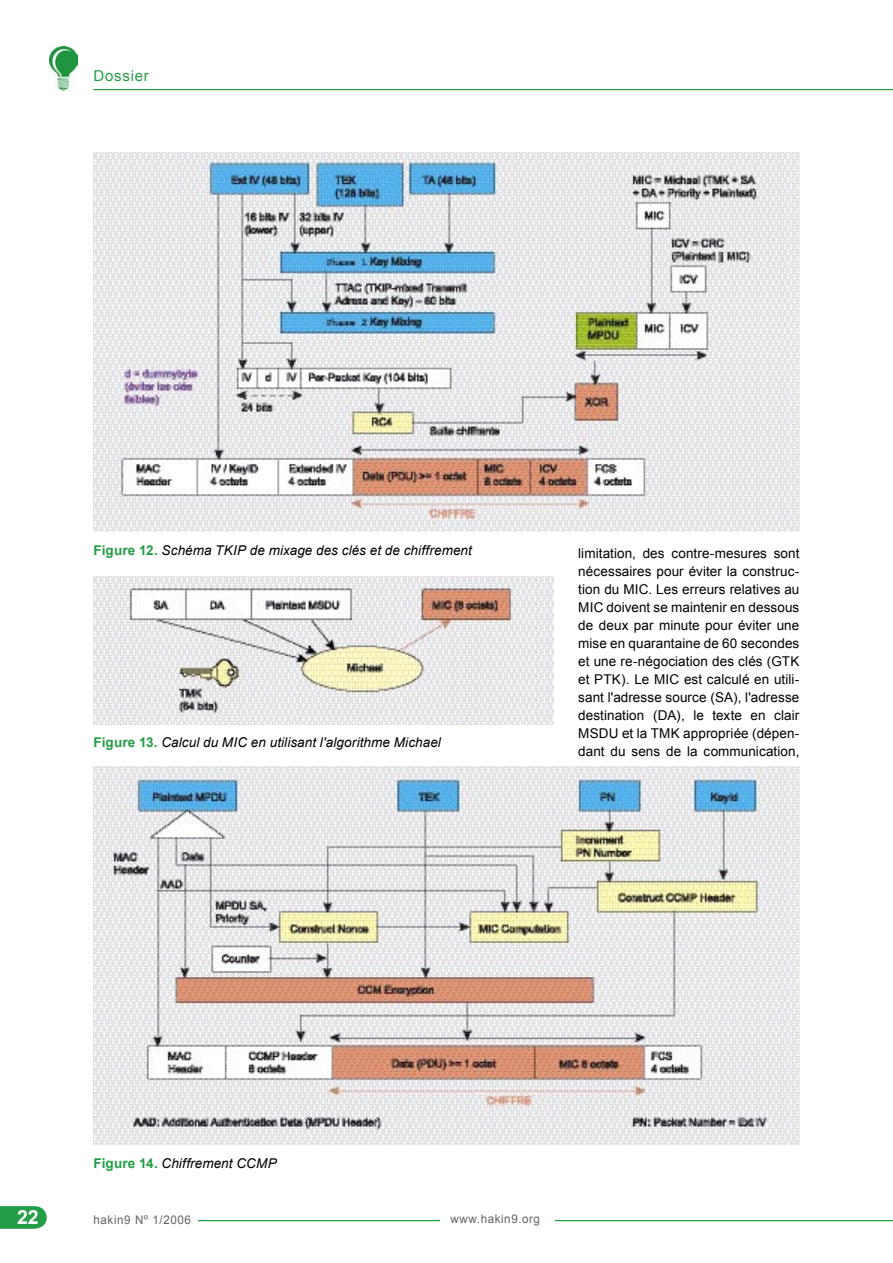
<style>
.page{position:relative;width:893px;height:1263px;background:#fff}
.page>*{position:absolute;margin:0;border:0;box-sizing:border-box;transform-origin:0 0}
.t1{font:700 19.5px "Arial";color:#fff}
.t2{font:15px "Arial";letter-spacing:.05em;color:#239e46}
.BODY_TEXT{font:13.5px/18px "Arial";letter-spacing:.005em;color:#000;text-align:justify}
.PODPIS{font:italic 13.5px "Arial";letter-spacing:.005em;color:#000}
.t3{font:12px "Arial";letter-spacing:.05em;color:#636363}
.s1{font-weight:700;font-style:normal;color:#239e46}
</style>
<div class="page">
<hr style="left:94px;top:1220px;width:799px;height:1px;background:#239e46">
<div style="left:440px;top:1203px;width:115px;height:60px;background:#fff"></div>
<div style="left:94px;top:1202px;width:104px;height:49px;background:#fff"></div>
<img style="left:50px;top:46px;width:27px;height:44px">
<hr style="left:94px;top:89px;width:799px;height:1px;background:#239e46">
<svg style="left:0;top:1206px;width:47px;height:23px"></svg>
<img style="left:94px;top:152px;width:705px;height:379px">
<img style="left:94px;top:576px;width:460px;height:148px">
<img style="left:94px;top:767px;width:705px;height:378px">
<p class="t2" style="left:94px;top:66px;width:57px">Dossier</p>
<p class="PODPIS" style="left:94px;top:541px;width:380px"><span class="s1">Figure 12.</span> Schéma TKIP de mixage des clés et de chiffrement</p>
<p class="PODPIS" style="left:94px;top:733px;width:349px"><span class="s1">Figure 13.</span> Calcul du MIC en utilisant l'algorithme Michael</p>
<p class="BODY_TEXT" style="left:578px;top:544px;width:223px">limitation, des contre-mesures sont nécessaires pour éviter la construc&shy;tion du MIC. Les erreurs relatives au MIC doivent se maintenir en dessous de deux par minute pour éviter une mise en quarantaine de 60 secondes et une re-négociation des clés (GTK et PTK). Le MIC est calculé en utili&shy;sant l'adresse source (SA), l'adresse destination (DA), le texte en clair MSDU et la TMK appropriée (dépen&shy;dant du sens de la communication,</p>
<h1 class="t1" style="left:17px;top:1204px;width:23px">22</h1>
<p class="PODPIS" style="left:94px;top:1154px;width:185px"><span class="s1">Figure 14.</span> Chiffrement CCMP</p>
<p class="t3" style="left:94px;top:1212px;width:99px">hakin9 Nº 1/2006</p>
<p class="t3" style="left:451px;top:1211px;width:91px">www.hakin9.org</p>
</div>
